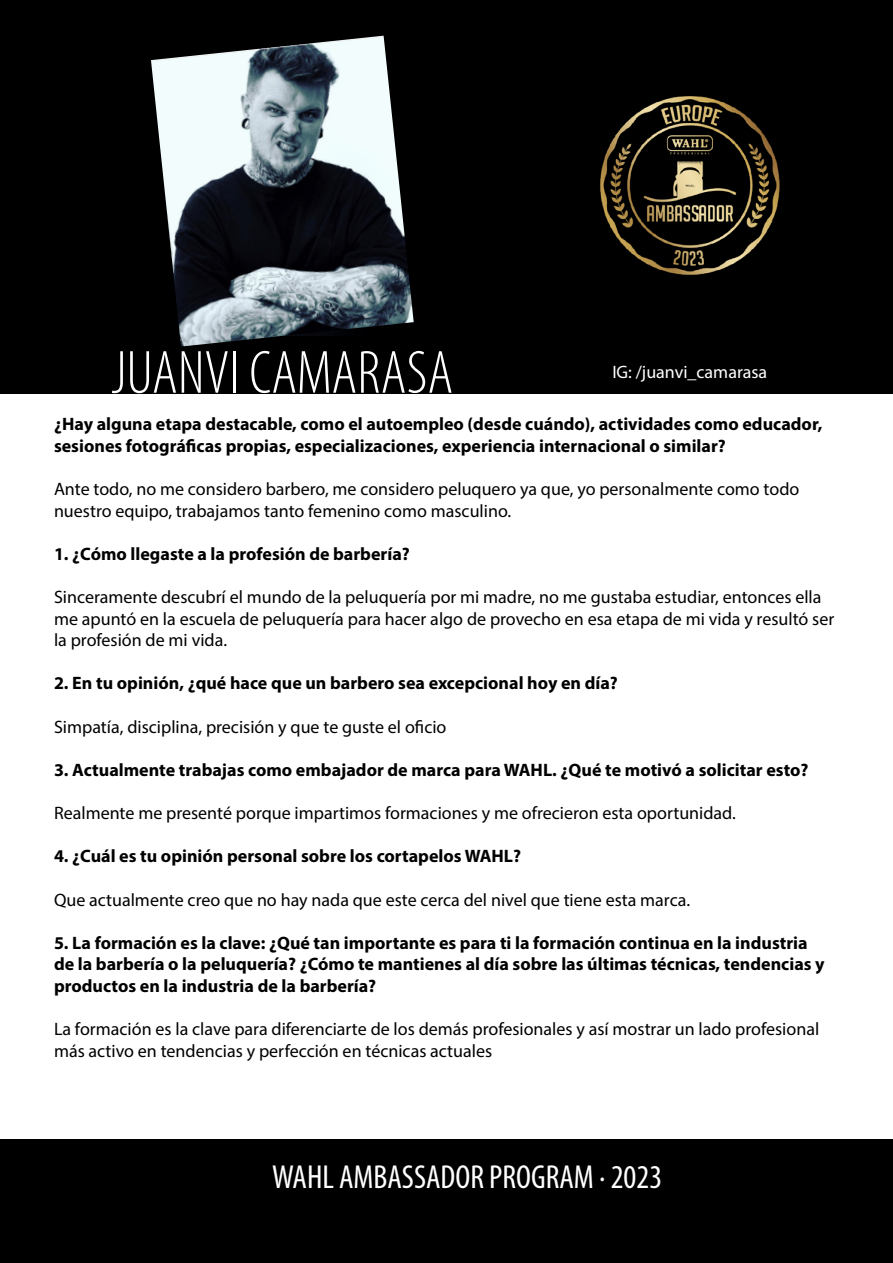
<style>
.page{position:relative;width:893px;height:1263px;background:#fff}
.page>*{position:absolute;margin:0;border:0;box-sizing:border-box;transform-origin:0 0}
.t1{font:300 condensed 61.5px "Myriad Pro";color:#fff}
.t2{font:condensed 33.45px "Myriad Pro";color:#fff}
.t3{font:18px/21.6px "Myriad Pro";color:#000}
.t4{font:700 18px/21.6px "Myriad Pro";color:#000}
.t5{font:18px "Myriad Pro";color:#fff}
</style>
<div class="page">
<div style="left:0;top:0;width:893px;height:393px;background:#000"></div>
<img style="left:600px;top:96px;width:180px;height:179px">
<div style="left:0;top:1140px;width:893px;height:123px;background:#000"></div>
<img style="left:151px;top:36px;width:263px;height:311px">
<h1 class="t1" style="left:111px;top:336px;width:344px">JUANVI CAMARASA</h1>
<p class="t5" style="left:612px;top:361px;width:156px">IG: /juanvi_camarasa</p>
<p class="t4" style="left:54px;top:413px;width:770px">¿Hay alguna etapa destacable, como el autoempleo (desde cuándo), actividades como educador, sesiones fotográficas propias, especializaciones, experiencia internacional o similar?</p>
<p class="t3" style="left:54px;top:478px;width:747px">Ante todo, no me considero barbero, me considero peluquero ya que, yo personalmente como todo nuestro equipo, trabajamos tanto femenino como masculino.</p>
<p class="t4" style="left:54px;top:542px;width:357px">1. ¿Cómo llegaste a la profesión de barbería?</p>
<p class="t3" style="left:54px;top:586px;width:782px">Sinceramente descubrí el mundo de la peluquería por mi madre, no me gustaba estudiar, entonces ella me apuntó en la escuela de peluquería para hacer algo de provecho en esa etapa de mi vida y resultó ser la profesión de mi vida.</p>
<p class="t4" style="left:54px;top:672px;width:565px">2. En tu opinión, ¿qué hace que un barbero sea excepcional hoy en día?</p>
<p class="t3" style="left:54px;top:715px;width:394px">Simpatía, disciplina, precisión y que te guste el oficio</p>
<p class="t4" style="left:54px;top:758px;width:756px">3. Actualmente trabajas como embajador de marca para WAHL. ¿Qué te motivó a solicitar esto?</p>
<p class="t3" style="left:54px;top:802px;width:683px">Realmente me presenté porque impartimos formaciones y me ofrecieron esta oportunidad.</p>
<p class="t4" style="left:54px;top:845px;width:469px">4. ¿Cuál es tu opinión personal sobre los cortapelos WAHL?</p>
<p class="t3" style="left:54px;top:888px;width:638px">Que actualmente creo que no hay nada que este cerca del nivel que tiene esta marca.</p>
<p class="t4" style="left:54px;top:931px;width:772px">5. La formación es la clave: ¿Qué tan importante es para ti la formación continua en la industria de la barbería o la peluquería? ¿Cómo te mantienes al día sobre las últimas técnicas, tendencias y productos en la industria de la barbería?</p>
<p class="t3" style="left:54px;top:1018px;width:767px">La formación es la clave para diferenciarte de los demás profesionales y así mostrar un lado profesional más activo en tendencias y perfección en técnicas actuales</p>
<h2 class="t2" style="left:272px;top:1157px;width:392px">WAHL AMBASSADOR PROGRAM · 2023</h2>
</div>
